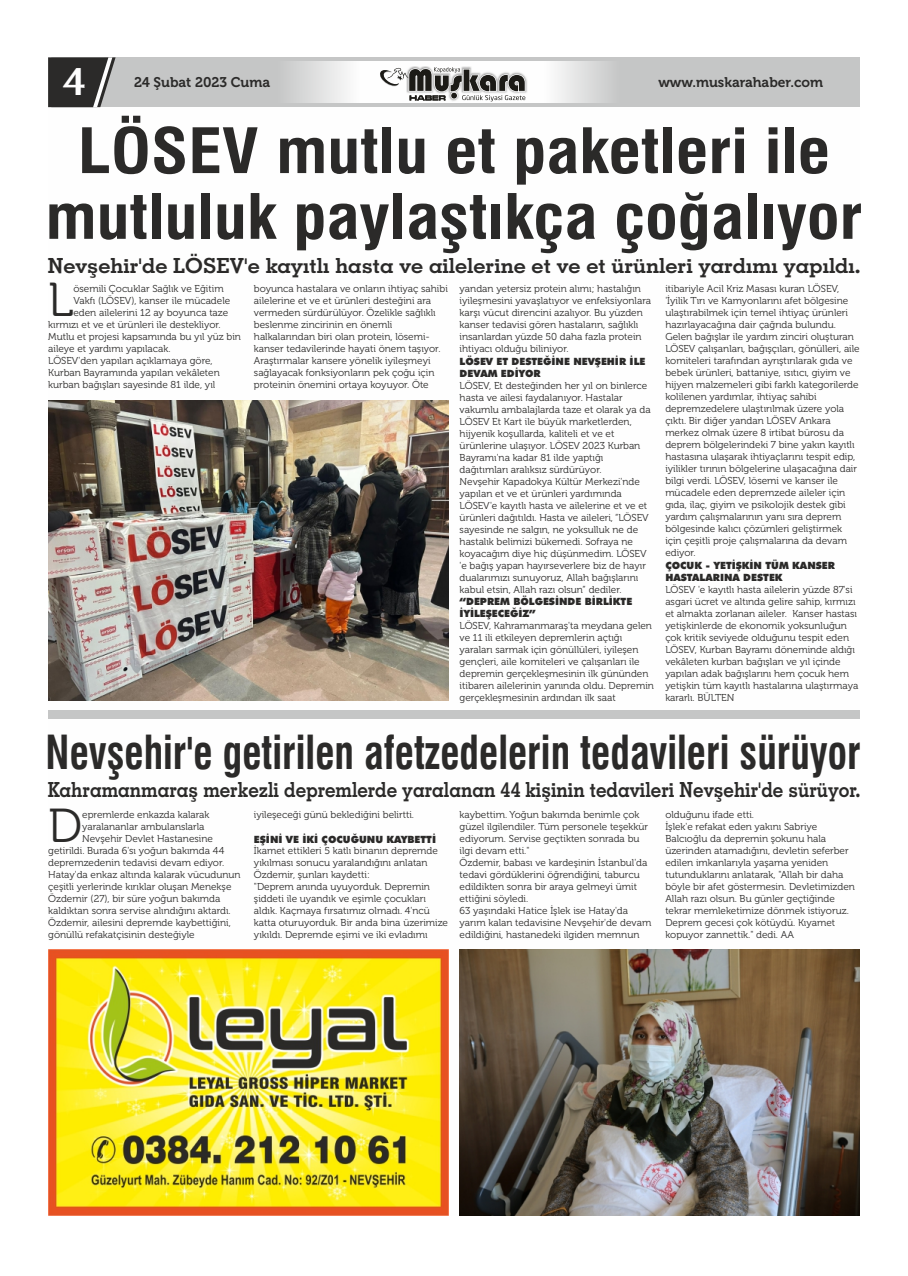
<style>
.page{position:relative;width:908px;height:1276px;background:#fff}
.page>*{position:absolute;margin:0;border:0;box-sizing:border-box;transform-origin:0 0}
.t1{font:700 condensed 60.9px/65.7px "Swiss 721 BT";color:#2b2a29;text-align:center;scale:1.12 1}
.t2{font:47.5px "Museo 300";color:#2b2a29}
.t3{font:700 condensed 45.7px "Swiss 721 BT";color:#2b2a29;scale:.88 1}
.t4{font:700 40.3px "Optima";color:#fefefe}
.t5{font:20.8px "Geometric Slabserif 703 Bold BT";color:#2b2a29;scale:.9 1}
.t6{font:20.8px "Geometric Slabserif 703 Bold BT";color:#2b2a29;scale:1.04 1}
.t7{font:14px "Museo 700";color:#2b2a29}
.t8{font:10px/12px "Museo 300";color:#2b2a29}
.t9{font:900 10px/12px "Futura BT";color:#2b2a29}
</style>
<div class="page">
<div style="left:48px;top:57px;width:811px;height:50px;background:#c5c6c6"></div>
<img style="left:293px;top:61px;width:312px;height:42px">
<svg style="left:48px;top:57px;width:67px;height:50px;background:#484847"></svg>
<img style="left:406px;top:66px;width:121px;height:36px">
<svg style="left:378px;top:67px;width:148px;height:36px;background:#a8a8a6"></svg>
<img style="left:48px;top:949px;width:400px;height:266px">
<img style="left:48px;top:401px;width:400px;height:300px">
<div style="left:48px;top:710px;width:811px;height:9px;background:#c5c6c6"></div>
<img style="left:459px;top:949px;width:400px;height:266px">
<h3 class="t4" style="left:62px;top:64px;width:26px">4</h3>
<h3 class="t7" style="left:134px;top:77px;width:137px">24 Şubat 2023 Cuma</h3>
<h3 class="t7" style="left:658px;top:77px;width:166px">www.muskarahaber.com</h3>
<h1 class="t1" style="left:45px;top:124px;width:730px">LÖSEV mutlu et paketleri ile mutluluk paylaştıkça çoğalıyor</h1>
<h3 class="t6" style="left:48px;top:257px;width:782px">Nevşehir'de LÖSEV'e kayıtlı hasta ve ailelerine et ve et ürünleri yardımı yapıldı.</h3>
<h2 class="t2" style="left:48px;top:281px;width:27px">L</h2>
<p class="t8" style="left:73px;top:284px;width:152px">ösemili Çocuklar Sağlık ve Eğitim</p>
<p class="t8" style="left:73px;top:296px;width:158px">Vakfı (LÖSEV), kanser ile mücadele</p>
<p class="t8" style="left:73px;top:308px;width:156px">eden ailelerini 12 ay boyunca taze</p>
<p class="t8" style="left:48px;top:320px;width:174px">kırmızı et ve et ürünleri ile destekliyor.</p>
<p class="t8" style="left:48px;top:332px;width:194px">Mutlu et projesi kapsamında bu yıl yüz bin</p>
<p class="t8" style="left:48px;top:344px;width:124px">aileye et yardımı yapılacak.</p>
<p class="t8" style="left:48px;top:356px;width:166px">LÖSEV'den yapılan açıklamaya göre,</p>
<p class="t8" style="left:48px;top:368px;width:173px">Kurban Bayramında yapılan vekâleten</p>
<p class="t8" style="left:48px;top:380px;width:168px">kurban bağışları sayesinde 81 ilde, yıl</p>
<p class="t8" style="left:254px;top:284px;width:195px">boyunca hastalara ve onların ihtiyaç sahibi ailelerine et ve et ürünleri desteğini ara vermeden sürdürülüyor. Özelikle sağlıklı beslenme zincirinin en önemli halkalarından biri olan protein, lösemi&shy;kanser tedavilerinde hayati önem taşıyor.<br>Araştırmalar kansere yönelik iyileşmeyi sağlayacak fonksiyonların pek çoğu için proteinin önemini ortaya koyuyor. Öte</p>
<p class="t8" style="left:459px;top:284px;width:193px">yandan yetersiz protein alımı; hastalığın iyileşmesini yavaşlatıyor ve enfeksiyonlara karşı vücut direncini azalıyor. Bu yüzden kanser tedavisi gören hastaların, sağlıklı insanlardan yüzde 50 daha fazla protein ihtiyacı olduğu biliniyor.</p>
<p class="t9" style="left:459px;top:356px;width:187px">LÖSEV ET DESTEĞİNE NEVŞEHİR İLE<br>DEVAM EDİYOR</p>
<p class="t8" style="left:459px;top:380px;width:192px">LÖSEV, Et desteğinden her yıl on binlerce hasta ve ailesi faydalanıyor. Hastalar vakumlu ambalajlarda taze et olarak ya da LÖSEV Et Kart ile büyük marketlerden, hijyenik koşullarda, kaliteli et ve et ürünlerine ulaşıyor. LÖSEV 2023 Kurban Bayramı'na kadar 81 ilde yaptığı dağıtımları aralıksız sürdürüyor.<br>Nevşehir Kapadokya Kültür Merkezi'nde yapılan et ve et ürünleri yardımında LÖSEV'e kayıtlı hasta ve ailelerine et ve et ürünleri dağıtıldı. Hasta ve aileleri, “LÖSEV sayesinde ne salgın, ne yoksulluk ne de hastalık belimizi bükemedi. Sofraya ne koyacağım diye hiç düşünmedim. LÖSEV 'e bağış yapan hayırseverlere biz de hayır dualarımızı sunuyoruz, Allah bağışlarını kabul etsin, Allah razı olsun” dediler.</p>
<p class="t9" style="left:459px;top:596px;width:174px">“DEPREM BÖLGESİNDE BİRLİKTE<br>İYİLEŞECEĞİZ”</p>
<p class="t8" style="left:459px;top:620px;width:196px">LÖSEV, Kahramanmaraş'ta meydana gelen ve 11 ili etkileyen depremlerin açtığı yaraları sarmak için gönüllüleri, iyileşen gençleri, aile komiteleri ve çalışanları ile depremin gerçekleşmesinin ilk gününden itibaren ailelerinin yanında oldu. Depremin gerçekleşmesinin ardından ilk saat</p>
<p class="t8" style="left:665px;top:284px;width:196px">itibariyle Acil Kriz Masası kuran LÖSEV, 'İyilik Tırı ve Kamyonlarını afet bölgesine ulaştırabilmek için temel ihtiyaç ürünleri hazırlayacağına dair çağrıda bulundu.<br>Gelen bağışlar ile yardım zinciri oluşturan LÖSEV çalışanları, bağışçıları, gönülleri, aile komiteleri tarafından ayrıştırılarak gıda ve bebek ürünleri, battaniye, ısıtıcı, giyim ve hijyen malzemeleri gibi farklı kategorilerde kolilenen yardımlar, ihtiyaç sahibi depremzedelere ulaştırılmak üzere yola çıktı. Bir diğer yandan LÖSEV Ankara merkez olmak üzere 8 irtibat bürosu da deprem bölgelerindeki 7 bine yakın kayıtlı hastasına ulaşarak ihtiyaçlarını tespit edip, iyilikler tırının bölgelerine ulaşacağına dair bilgi verdi. LÖSEV, lösemi ve kanser ile mücadele eden depremzede aileler için gıda, ilaç, giyim ve psikolojik destek gibi yardım çalışmalarının yanı sıra deprem bölgesinde kalıcı çözümleri geliştirmek için çeşitli proje çalışmalarına da devam ediyor.</p>
<p class="t9" style="left:665px;top:560px;width:171px">ÇOCUK - YETİŞKİN TÜM KANSER<br>HASTALARINA DESTEK</p>
<p class="t8" style="left:665px;top:584px;width:194px">LÖSEV 'e kayıtlı hasta ailelerin yüzde 87'si asgari ücret ve altında gelire sahip, kırmızı et almakta zorlanan aileler. Kanser hastası yetişkinlerde de ekonomik yoksunluğun çok kritik seviyede olduğunu tespit eden LÖSEV, Kurban Bayramı döneminde aldığı vekâleten kurban bağışları ve yıl içinde yapılan adak bağışlarını hem çocuk hem yetişkin tüm kayıtlı hastalarına ulaştırmaya kararlı. BÜLTEN</p>
<h3 class="t3" style="left:46px;top:734px;width:927px">Nevşehir'e getirilen afetzedelerin tedavileri sürüyor</h3>
<h3 class="t5" style="left:48px;top:781px;width:904px">Kahramanmaraş merkezli depremlerde yaralanan 44 kişinin tedavileri Nevşehir'de sürüyor.</h3>
<p class="t8" style="left:82px;top:810px;width:129px">epremlerde enkazda kalarak</p>
<h2 class="t2" style="left:48px;top:807px;width:35px">D</h2>
<p class="t8" style="left:459px;top:810px;width:193px">kaybettim. Yoğun bakımda benimle çok güzel ilgilendiler. Tüm personele teşekkür ediyorum. Servise geçtikten sonrada bu ilgi devam etti."<br>Özdemir, babası ve kardeşinin İstanbul'da tedavi gördüklerini öğrendiğini, taburcu edildikten sonra bir araya gelmeyi ümit ettiğini söyledi.<br>63 yaşındaki Hatice İşlek ise Hatay'da yarım kalan tedavisine Nevşehir'de devam edildiğini, hastanedeki ilgiden memnun</p>
<p class="t8" style="left:665px;top:810px;width:191px">olduğunu ifade etti.<br>İşlek'e refakat eden yakını Sabriye Balcıoğlu da depremin şokunu hala üzerinden atamadığını, devletin seferber edilen imkanlarıyla yaşama yeniden tutunduklarını anlatarak, "Allah bir daha böyle bir afet göstermesin. Devletimizden Allah razı olsun. Bu günler geçtiğinde tekrar memleketimize dönmek istiyoruz.<br>Deprem gecesi çok kötüydü. Kıyamet kopuyor zannettik." dedi. AA</p>
<p class="t8" style="left:254px;top:810px;width:162px">iyileşeceği günü beklediğini belirtti.</p>
<p class="t9" style="left:254px;top:834px;width:183px">EŞİNİ VE İKİ ÇOCUĞUNU KAYBETTİ</p>
<p class="t8" style="left:254px;top:846px;width:195px">İkamet ettikleri 5 katlı binanın depremde yıkılması sonucu yaralandığını anlatan Özdemir, şunları kaydetti:<br>"Deprem anında uyuyorduk. Depremin şiddeti ile uyandık ve eşimle çocukları aldık. Kaçmaya fırsatımız olmadı. 4'ncü katta oturuyorduk. Bir anda bina üzerimize yıkıldı. Depremde eşimi ve iki evladımı</p>
<p class="t8" style="left:82px;top:822px;width:124px">yaralananlar ambulanslarla</p>
<p class="t8" style="left:82px;top:834px;width:132px">Nevşehir Devlet Hastanesine</p>
<p class="t8" style="left:48px;top:846px;width:177px">getirildi. Burada 6'sı yoğun bakımda 44</p>
<p class="t8" style="left:48px;top:858px;width:177px">depremzedenin tedavisi devam ediyor.</p>
<p class="t8" style="left:48px;top:870px;width:194px">Hatay'da enkaz altında kalarak vücudunun</p>
<p class="t8" style="left:48px;top:882px;width:185px">çeşitli yerlerinde kırıklar oluşan Menekşe</p>
<p class="t8" style="left:48px;top:894px;width:173px">Özdemir (27), bir süre yoğun bakımda</p>
<p class="t8" style="left:48px;top:906px;width:184px">kaldıktan sonra servise alındığını aktardı.</p>
<p class="t8" style="left:48px;top:918px;width:184px">Özdemir, ailesini depremde kaybettiğini,</p>
<p class="t8" style="left:48px;top:930px;width:148px">gönüllü refakatçisinin desteğiyle</p>
</div>
